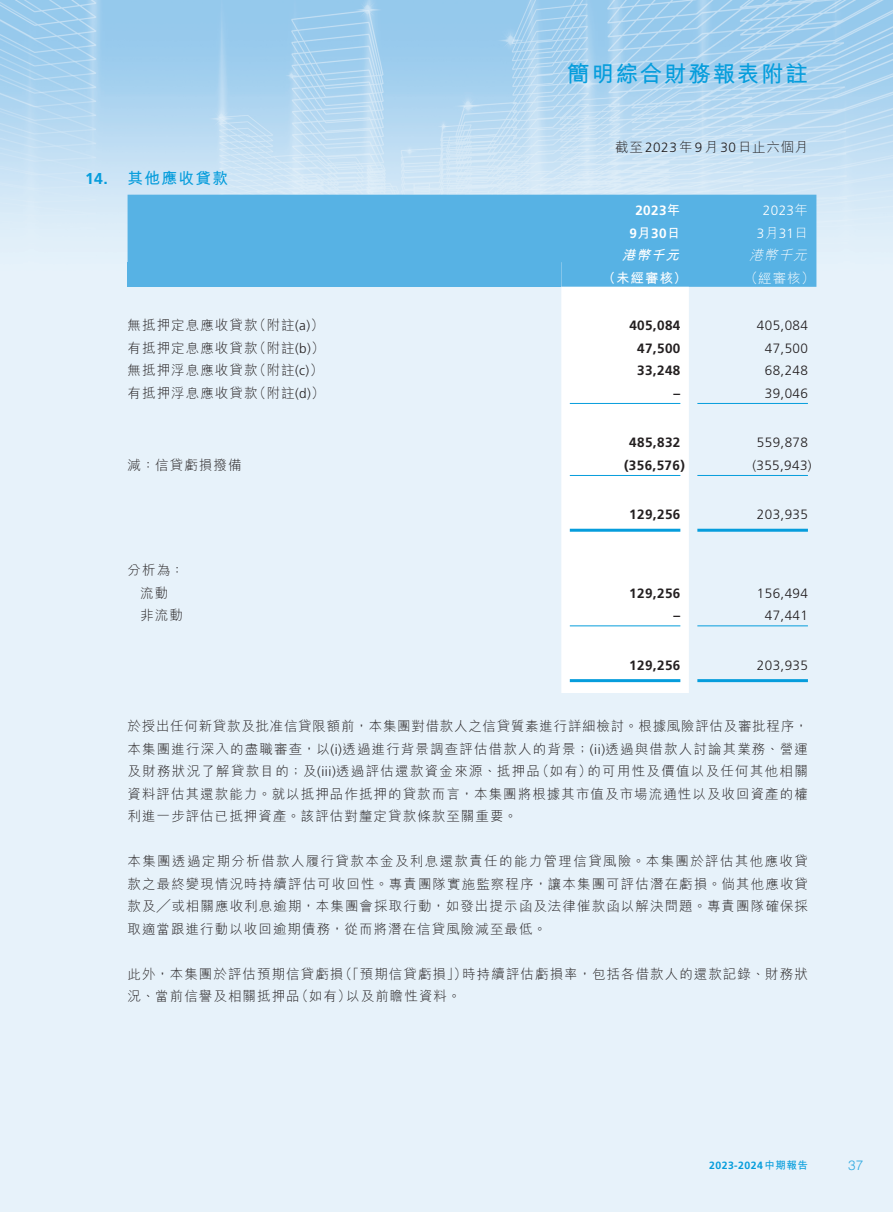
<style>
.page{position:relative;width:893px;height:1212px;background:#fff}
.page>*{position:absolute;margin:0;border:0;box-sizing:border-box;transform-origin:0 0}
.t1{font:700 22.5px "M Hei HK";letter-spacing:.08em;color:#069ddc}
.t2{font:700 15.75px "M Hei HK";letter-spacing:.08em;color:#069ddc}
.t3{font:300 13.5px/22.5px "M Hei HK";letter-spacing:.08em;color:#231f20;text-align:justify}
.t4{font:300 13.5px "Frutiger LT Std";letter-spacing:.03em;color:#231f20}
.t5{font:700 13.5px "Frutiger LT Std";letter-spacing:.03em;color:#231f20}
.t6{font:700 13.5px/22.5px "Frutiger LT Std";letter-spacing:.03em;color:#fff;text-align:center}
.t7{font:300 13.5px/22.5px "Frutiger LT Std";letter-spacing:.03em;color:#fff;text-align:center}
.t8{font:700 13.5px "M Hei HK";color:#fff}
.t9{font:300 13.5px "M Hei HK";color:#fff}
.t10{font:italic 700 13.5px "M Hei HK";color:#fff}
.t11{font:italic 300 13.5px "M Hei HK";color:#fff}
.t12{font:300 13.5px "Helvetica LT Std";color:#30aae1}
.t13{font:700 10.5px "Frutiger LT Std";letter-spacing:.04em;color:#069ddc}
.s1{font-family:"Frutiger LT Std"}
.s2{font-family:"M Hei HK"}
</style>
<div class="page">
<img style="left:0;top:0;width:893px;height:1212px">
<div style="left:128px;top:195px;width:688px;height:92px;background:#57b2e4"></div>
<div style="left:128px;top:262px;width:433px;height:25px;background:#57b2e4"></div>
<svg style="left:561px;top:287px;width:128px;height:406px"></svg>
<hr style="left:570px;top:403px;width:110px;height:1px;background:#069ddc">
<hr style="left:697px;top:403px;width:111px;height:1px;background:#069ddc">
<hr style="left:570px;top:475px;width:110px;height:1px;background:#069ddc">
<hr style="left:697px;top:475px;width:111px;height:1px;background:#069ddc">
<hr style="left:570px;top:529px;width:110px;height:3px;background:#069ddc">
<hr style="left:697px;top:529px;width:111px;height:3px;background:#069ddc">
<hr style="left:570px;top:625px;width:110px;height:1px;background:#069ddc">
<hr style="left:697px;top:625px;width:111px;height:1px;background:#069ddc">
<hr style="left:570px;top:679px;width:110px;height:3px;background:#069ddc">
<hr style="left:697px;top:679px;width:111px;height:3px;background:#069ddc">
<h1 class="t1" style="left:567px;top:58px;width:242px">簡明綜合財務報表附註</h1>
<p class="t2" style="left:85px;top:167px;width:145px"><span class="s1">14.</span> 其他應收貸款</p>
<p class="t3" style="left:615px;top:136px;width:194px">截至<span class="s1">2023</span>年 <span class="s1">9</span> 月 <span class="s1">30</span>日止六個月</p>
<p class="t6" style="left:629px;top:200px;width:53px">2023<span class="s2">年<br></span>9<span class="s2">月</span>30<span class="s2">日</span></p>
<p class="t7" style="left:757px;top:200px;width:53px">2023<span class="s2">年<br></span>3<span class="s2">月</span>31<span class="s2">日</span></p>
<p class="t10" style="left:622px;top:246px;width:63px">港幣千元</p>
<p class="t11" style="left:749px;top:249px;width:62px">港幣千元</p>
<p class="t8" style="left:602px;top:268px;width:86px">（未經審核）</p>
<p class="t9" style="left:744px;top:271px;width:72px">（經審核）</p>
<p class="t3" style="left:128px;top:314px;width:198px">無抵押定息應收貸款（附註<span class="s1">(a)</span>）</p>
<p class="t5" style="left:629px;top:317px;width:53px">405,084</p>
<p class="t4" style="left:757px;top:318px;width:53px">405,084</p>
<p class="t3" style="left:128px;top:336px;width:199px">有抵押定息應收貸款（附註<span class="s1">(b)</span>）</p>
<p class="t5" style="left:637px;top:340px;width:45px">47,500</p>
<p class="t4" style="left:765px;top:340px;width:45px">47,500</p>
<p class="t3" style="left:128px;top:359px;width:197px">無抵押浮息應收貸款（附註<span class="s1">(c)</span>）</p>
<p class="t5" style="left:637px;top:362px;width:45px">33,248</p>
<p class="t4" style="left:765px;top:363px;width:45px">68,248</p>
<p class="t3" style="left:128px;top:381px;width:199px">有抵押浮息應收貸款（附註<span class="s1">(d)</span>）</p>
<p class="t5" style="left:674px;top:385px;width:8px">–</p>
<p class="t4" style="left:765px;top:385px;width:45px">39,046</p>
<p class="t5" style="left:629px;top:434px;width:53px">485,832</p>
<p class="t4" style="left:757px;top:435px;width:53px">559,878</p>
<p class="t3" style="left:128px;top:453px;width:116px">減：信貸虧損撥備</p>
<p class="t5" style="left:624px;top:457px;width:62px">(356,576)</p>
<p class="t4" style="left:752px;top:457px;width:61px">(355,943)</p>
<p class="t5" style="left:629px;top:506px;width:53px">129,256</p>
<p class="t4" style="left:757px;top:507px;width:53px">203,935</p>
<p class="t3" style="left:128px;top:559px;width:58px;text-align:center">分析為：流動</p>
<p class="t5" style="left:629px;top:585px;width:53px">129,256</p>
<p class="t4" style="left:757px;top:585px;width:53px">156,494</p>
<p class="t3" style="left:140px;top:604px;width:44px">非流動</p>
<p class="t5" style="left:674px;top:607px;width:8px">–</p>
<p class="t4" style="left:765px;top:608px;width:45px">47,441</p>
<p class="t5" style="left:629px;top:657px;width:53px">129,256</p>
<p class="t4" style="left:757px;top:657px;width:53px">203,935</p>
<p class="t3" style="left:128px;top:715px;width:682px">於授出任何新貸款及批准信貸限額前，本集團對借款人之信貸質素進行詳細檢討。根據風險評估及審批程序，本集團進行深入的盡職審查，以<span class="s1">(i)</span>透過進行背景調查評估借款人的背景；<span class="s1">(ii)</span>透過與借款人討論其業務、營運及財務狀況了解貸款目的；及<span class="s1">(iii)</span>透過評估還款資金來源、抵押品（如有）的可用性及價值以及任何其他相關資料評估其還款能力。就以抵押品作抵押的貸款而言，本集團將根據其市值及市場流通性以及收回資產的權利進一步評估已抵押資產。該評估對釐定貸款條款至關重要。</p>
<p class="t3" style="left:128px;top:850px;width:682px">本集團透過定期分析借款人履行貸款本金及利息還款責任的能力管理信貸風險。本集團於評估其他應收貸款之最終變現情況時持續評估可收回性。專責團隊實施監察程序，讓本集團可評估潛在虧損。倘其他應收貸款及╱或相關應收利息逾期，本集團會採取行動，如發出提示函及法律催款函以解決問題。專責團隊確保採取適當跟進行動以收回逾期債務，從而將潛在信貸風險減至最低。</p>
<p class="t3" style="left:128px;top:962px;width:682px">此外，本集團於評估預期信貸虧損（「預期信貸虧損」）時持續評估虧損率，包括各借款人的還款記錄、財務狀況、當前信譽及相關抵押品（如有）以及前瞻性資料。</p>
<p class="t13" style="left:709px;top:1159px;width:100px">2023-2024<span class="s2">中期報告</span></p>
<p class="t12" style="left:848px;top:1156px;width:17px">37</p>
</div>
